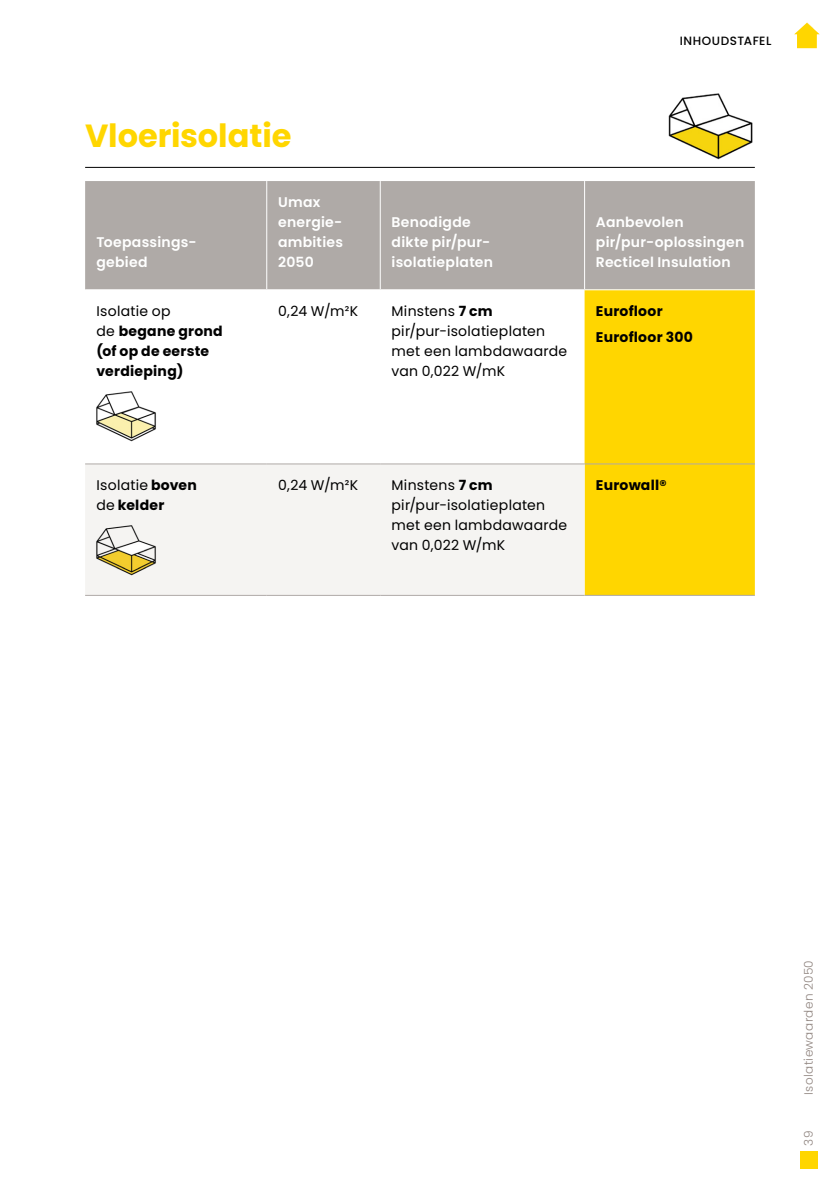
<style>
.page{position:relative;width:840px;height:1191px;background:#fff}
.page>*{position:absolute;margin:0;border:0;box-sizing:border-box;transform-origin:0 0}
.t1{font:700 32px "Poppins";color:#ffd600}
.t2{font:14px/20px "Poppins";letter-spacing:.02em;color:#000}
.t3{font:600 14px/20px "Poppins";letter-spacing:.02em;color:#fff}
.t4{font:700 14px/20px "Poppins";letter-spacing:.02em;color:#000}
.t5{font:300 12px "Poppins";letter-spacing:.035em;color:#918681}
.t6{font:500 12px "Poppins";letter-spacing:.045em;color:#000}
.s1{font-weight:400}
.s2{font-weight:700}
</style>
<div class="page">
<div style="left:799px;top:1151px;width:17px;height:17px;background:#ffd600"></div>
<svg style="left:794px;top:23px;width:25px;height:25px"></svg>
<hr style="left:85px;top:167px;width:669px;height:1px;background:#000">
<div style="left:85px;top:181px;width:669px;height:108px;background:#afaaa7"></div>
<div style="left:584px;top:290px;width:170px;height:305px;background:#ffd600"></div>
<div style="left:85px;top:464px;width:499px;height:131px;background:#f5f4f2"></div>
<hr style="left:85px;top:463px;width:181px;height:1px;background:#afaaa7">
<hr style="left:266px;top:463px;width:114px;height:1px;background:#afaaa7">
<hr style="left:380px;top:463px;width:204px;height:1px;background:#afaaa7">
<hr style="left:584px;top:463px;width:170px;height:1px;background:#afaaa7">
<hr style="left:85px;top:595px;width:181px;height:1px;background:#afaaa7">
<hr style="left:266px;top:595px;width:114px;height:1px;background:#afaaa7">
<hr style="left:380px;top:595px;width:204px;height:1px;background:#afaaa7">
<hr style="left:584px;top:595px;width:170px;height:1px;background:#afaaa7">
<hr style="left:266px;top:181px;width:1px;height:108px;background:#fff">
<hr style="left:379px;top:181px;width:1px;height:108px;background:#fff">
<hr style="left:583px;top:181px;width:1px;height:108px;background:#fff">
<img style="left:660px;top:93px;width:95px;height:75px">
<img style="left:96px;top:391px;width:60px;height:51px">
<img style="left:91px;top:514px;width:71px;height:71px">
<h1 class="t1" style="left:85px;top:117px;width:208px">Vloerisolatie</h1>
<p class="t3" style="left:96px;top:232px;width:102px">Toepassings&shy;gebied</p>
<p class="t3" style="left:278px;top:192px;width:66px">Umax energie&shy;ambities<br>2050</p>
<p class="t6" style="left:679px;top:34px;width:93px">INHOUDSTAFEL</p>
<p class="t3" style="left:391px;top:212px;width:103px">Benodigde dikte pir/pur&shy;isolatieplaten</p>
<p class="t3" style="left:595px;top:212px;width:150px">Aanbevolen pir/pur-oplossingen<br>Recticel Insulation</p>
<p class="t4" style="left:96px;top:301px;width:128px"><span class="s1">Isolatie op<br>de</span> begane grond (of op de eerste verdieping)</p>
<p class="t2" style="left:278px;top:301px;width:82px">0,24 W/m²K</p>
<p class="t2" style="left:391px;top:301px;width:177px">Minstens <span class="s2">7 cm </span>pir/pur-isolatieplaten met een lambdawaarde van 0,022 W/mK</p>
<p class="t4" style="left:595px;top:298px;width:99px;line-height:25.6px">Eurofloor<br>Eurofloor 300</p>
<p class="t4" style="left:96px;top:475px;width:102px"><span class="s1">Isolatie</span> boven <span class="s1">de</span> kelder</p>
<p class="t2" style="left:278px;top:475px;width:82px">0,24 W/m²K</p>
<p class="t2" style="left:391px;top:475px;width:177px">Minstens <span class="s2">7 cm </span>pir/pur-isolatieplaten met een lambdawaarde van 0,022 W/mK</p>
<p class="t4" style="left:595px;top:475px;width:72px">Eurowall®</p>
<p class="t5" style="left:801px;top:1095px;width:136px;rotate:-90deg">Isolatiewaarden 2050</p>
<p class="t5" style="left:801px;top:1145px;width:16px;rotate:-90deg">39</p>
</div>
